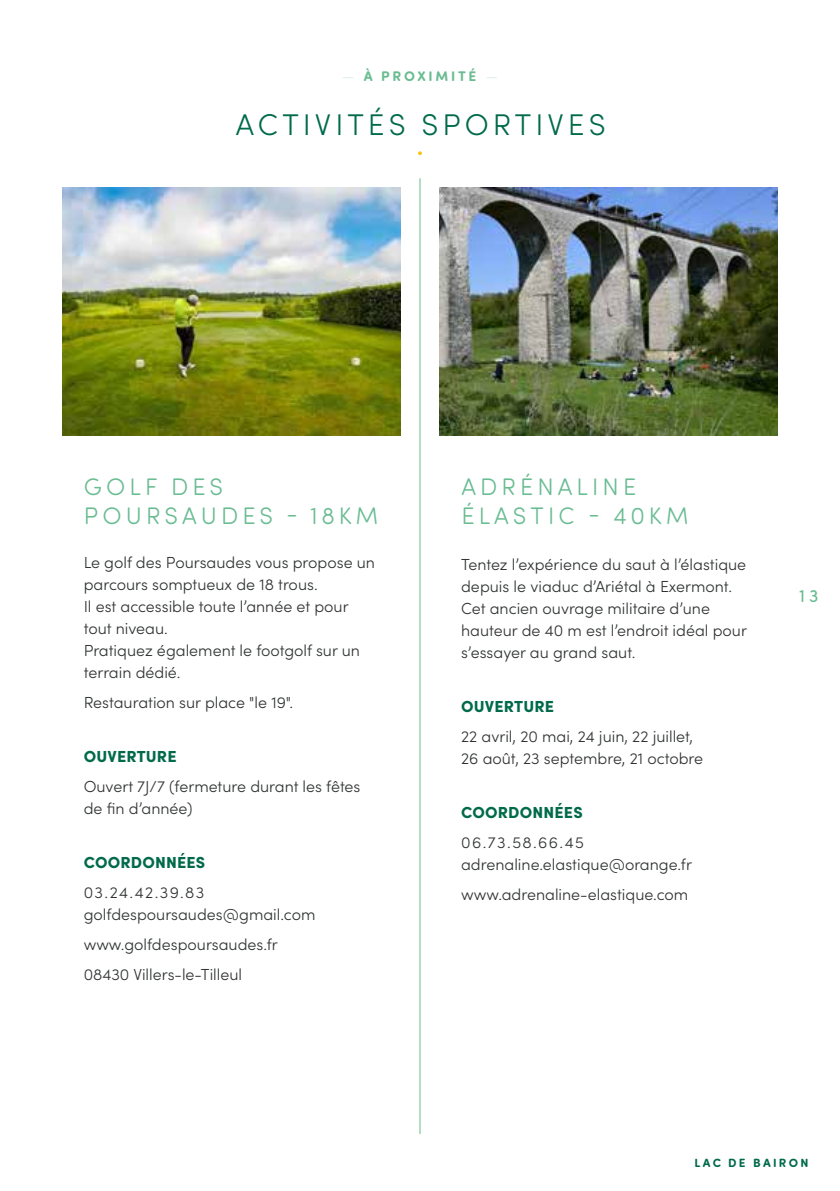
<style>
.page{position:relative;width:840px;height:1191px;background:#fff}
.page>*{position:absolute;margin:0;border:0;box-sizing:border-box;transform-origin:0 0}
.t1{font:300 30px "Sofia Pro";letter-spacing:.135em;color:#006a4a}
.t2{font:300 24px/28.8px "Sofia Pro Soft";letter-spacing:.17em;color:#6abc93}
.t3{font:18px "Sofia Pro Soft";color:#6abc93}
.t4{font:300 16px/22px "Sofia Pro";color:#303232}
.t5{font:900 16px "Sofia Pro";letter-spacing:.01em;color:#006a4a}
.t6{font:700 14px "Sofia Pro Soft";letter-spacing:.195em;color:#6abc91}
.t7{font:700 12px "Sofia Pro Soft";letter-spacing:.195em;color:#006a4a}
.s1{font-family:"Didot LT Pro"}
</style>
<div class="page">
<hr style="left:419px;top:179px;width:1px;height:954px;background:#6abc91">
<svg style="left:418px;top:151px;width:3px;height:4px"></svg>
<img style="left:439px;top:187px;width:338px;height:249px">
<img style="left:62px;top:187px;width:338px;height:249px">
<p class="t6" style="left:341px;top:66px;width:159px"><span class="s1">—</span> À PROXIMITÉ <span class="s1">—</span></p>
<h1 class="t1" style="left:236px;top:103px;width:371px">ACTIVITÉS SPORTIVES</h1>
<h2 class="t2" style="left:84px;top:471px;width:296px">GOLF DES<br>POURSAUDES - 18KM</h2>
<p class="t4" style="left:84px;top:550px;width:293px">Le golf des Poursaudes vous propose un parcours somptueux de 18 trous.<br>Il est accessible toute l’année et pour tout niveau.<br>Pratiquez également le footgolf sur un terrain dédié.</p>
<p class="t4" style="left:84px;top:690px;width:211px">Restauration sur place "le 19".</p>
<p class="t5" style="left:84px;top:743px;width:94px">OUVERTURE</p>
<p class="t4" style="left:84px;top:774px;width:278px">Ouvert 7J/7 (fermeture durant les fêtes de fin d’année)</p>
<p class="t5" style="left:84px;top:849px;width:123px">COORDONNÉES</p>
<p class="t4" style="left:84px;top:880px;width:233px">03.24.42.39.83 golfdespoursaudes@gmail.com</p>
<p class="t4" style="left:84px;top:928px;width:195px;line-height:30px">www.golfdespoursaudes.fr<br>08430 Villers-le-Tilleul</p>
<h2 class="t2" style="left:461px;top:471px;width:229px">ADRÉNALINE<br>ÉLASTIC - 40KM</h2>
<p class="t4" style="left:461px;top:552px;width:287px">Tentez l’expérience du saut à l’élastique depuis le viaduc d’Ariétal à Exermont.<br>Cet ancien ouvrage militaire d’une hauteur de 40 m est l’endroit idéal pour s’essayer au grand saut.</p>
<p class="t5" style="left:461px;top:693px;width:94px">OUVERTURE</p>
<p class="t4" style="left:461px;top:724px;width:243px">22 avril, 20 mai, 24 juin, 22 juillet,<br>26 août, 23 septembre, 21 octobre</p>
<p class="t5" style="left:461px;top:799px;width:123px">COORDONNÉES</p>
<p class="t4" style="left:461px;top:830px;width:232px">06.73.58.66.45 adrenaline.elastique@orange.fr</p>
<p class="t4" style="left:461px;top:882px;width:228px">www.adrenaline-elastique.com</p>
<p class="t3" style="left:798px;top:584px;width:21px">13</p>
<p class="t7" style="left:694px;top:1154px;width:115px">LAC DE BAIRON</p>
</div>
